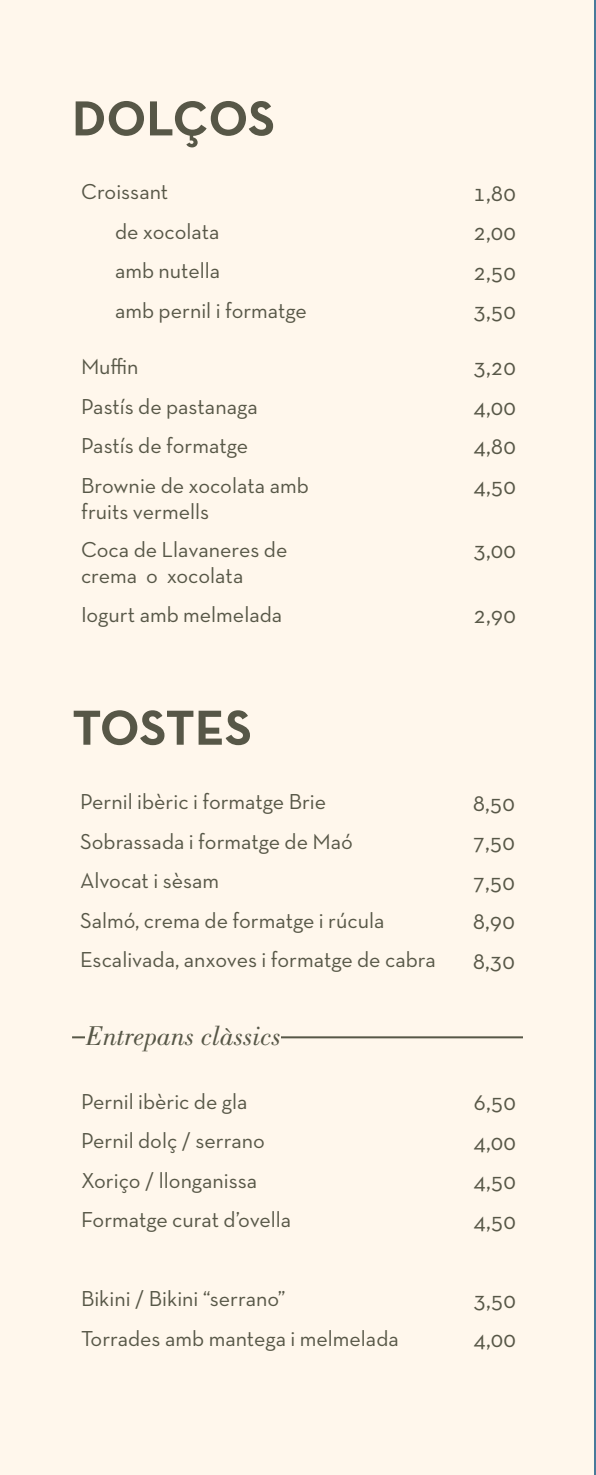
<style>
.page{position:relative;width:596px;height:1475px;background:#fff}
.page>*{position:absolute;margin:0;border:0;box-sizing:border-box;transform-origin:0 0}
.t1{font:700 50px "Neutra Text TF";letter-spacing:-.005em;color:#575747}
.t2{font:italic 28px "Bodoni Std";color:#575747}
.t3{font:24px "Neutra Text TF";color:#575747}
.t4{font:22px/26.4px "Neutra Text TF";color:#575747}
</style>
<div class="page">
<div style="left:0;top:0;width:595px;height:1474px;background:#fff7ec"></div>
<div style="left:72px;top:100px;width:203px;height:35px;background:#fff7ec"></div>
<div style="left:72px;top:709px;width:256px;height:50px;background:#fff7ec"></div>
<hr style="left:72px;top:1036px;width:450px;height:2px;background:#575747">
<div style="left:86px;top:1024px;width:195px;height:20px;background:#fff7ec"></div>
<h1 class="t1" style="left:72px;top:87px;width:204px">DOLÇOS</h1>
<p class="t4" style="left:81px;top:178px;width:89px">Croissant</p>
<p class="t3" style="left:473px;top:178px;width:44px">1,80</p>
<p class="t4" style="left:115px;top:218px;width:106px">de xocolata</p>
<p class="t3" style="left:473px;top:217px;width:44px">2,00</p>
<p class="t4" style="left:115px;top:257px;width:107px">amb nutella</p>
<p class="t3" style="left:473px;top:257px;width:44px">2,50</p>
<p class="t4" style="left:115px;top:296px;width:193px">amb pernil i formatge</p>
<p class="t3" style="left:473px;top:296px;width:44px">3,50</p>
<p class="t4" style="left:81px;top:353px;width:59px">Muffin</p>
<p class="t3" style="left:473px;top:352px;width:44px">3,20</p>
<p class="t4" style="left:81px;top:392px;width:178px">Pastís de pastanaga</p>
<p class="t3" style="left:473px;top:392px;width:44px">4,00</p>
<p class="t4" style="left:81px;top:432px;width:168px">Pastís de formatge</p>
<p class="t3" style="left:473px;top:431px;width:44px">4,80</p>
<p class="t4" style="left:81px;top:471px;width:229px">Brownie de xocolata amb fruits vermells</p>
<p class="t3" style="left:473px;top:471px;width:44px">4,50</p>
<p class="t4" style="left:81px;top:536px;width:208px">Coca de Llavaneres de crema o xocolata</p>
<p class="t3" style="left:473px;top:535px;width:44px">3,00</p>
<p class="t4" style="left:81px;top:600px;width:203px">Iogurt amb melmelada</p>
<p class="t3" style="left:473px;top:600px;width:44px">2,90</p>
<h1 class="t1" style="left:72px;top:696px;width:181px">TOSTES</h1>
<p class="t4" style="left:80px;top:788px;width:247px">Pernil ibèric i formatge Brie</p>
<p class="t3" style="left:472px;top:788px;width:44px">8,50</p>
<p class="t4" style="left:80px;top:827px;width:274px">Sobrassada i formatge de Maó</p>
<p class="t3" style="left:472px;top:827px;width:44px">7,50</p>
<p class="t4" style="left:80px;top:867px;width:140px">Alvocat i sèsam</p>
<p class="t3" style="left:472px;top:867px;width:44px">7,50</p>
<p class="t4" style="left:80px;top:906px;width:305px">Salmó, crema de formatge i rúcula</p>
<p class="t3" style="left:472px;top:906px;width:44px">8,90</p>
<p class="t4" style="left:80px;top:946px;width:357px">Escalivada, anxoves i formatge de cabra</p>
<p class="t3" style="left:472px;top:946px;width:44px">8,30</p>
<p class="t2" style="left:86px;top:1019px;width:196px">Entrepans clàssics</p>
<p class="t4" style="left:81px;top:1087px;width:168px">Pernil ibèric de gla</p>
<p class="t3" style="left:473px;top:1087px;width:44px">6,50</p>
<p class="t4" style="left:81px;top:1126px;width:185px">Pernil dolç / serrano</p>
<p class="t3" style="left:473px;top:1126px;width:44px">4,00</p>
<p class="t4" style="left:81px;top:1166px;width:178px">Xoriço / llonganissa</p>
<p class="t3" style="left:473px;top:1166px;width:44px">4,50</p>
<p class="t4" style="left:81px;top:1205px;width:212px">Formatge curat d’ovella</p>
<p class="t3" style="left:473px;top:1205px;width:44px">4,50</p>
<p class="t4" style="left:81px;top:1284px;width:206px">Bikini / Bikini “serrano”</p>
<p class="t3" style="left:473px;top:1284px;width:44px">3,50</p>
<p class="t4" style="left:81px;top:1324px;width:319px">Torrades amb mantega i melmelada</p>
<p class="t3" style="left:473px;top:1324px;width:44px">4,00</p>
</div>
